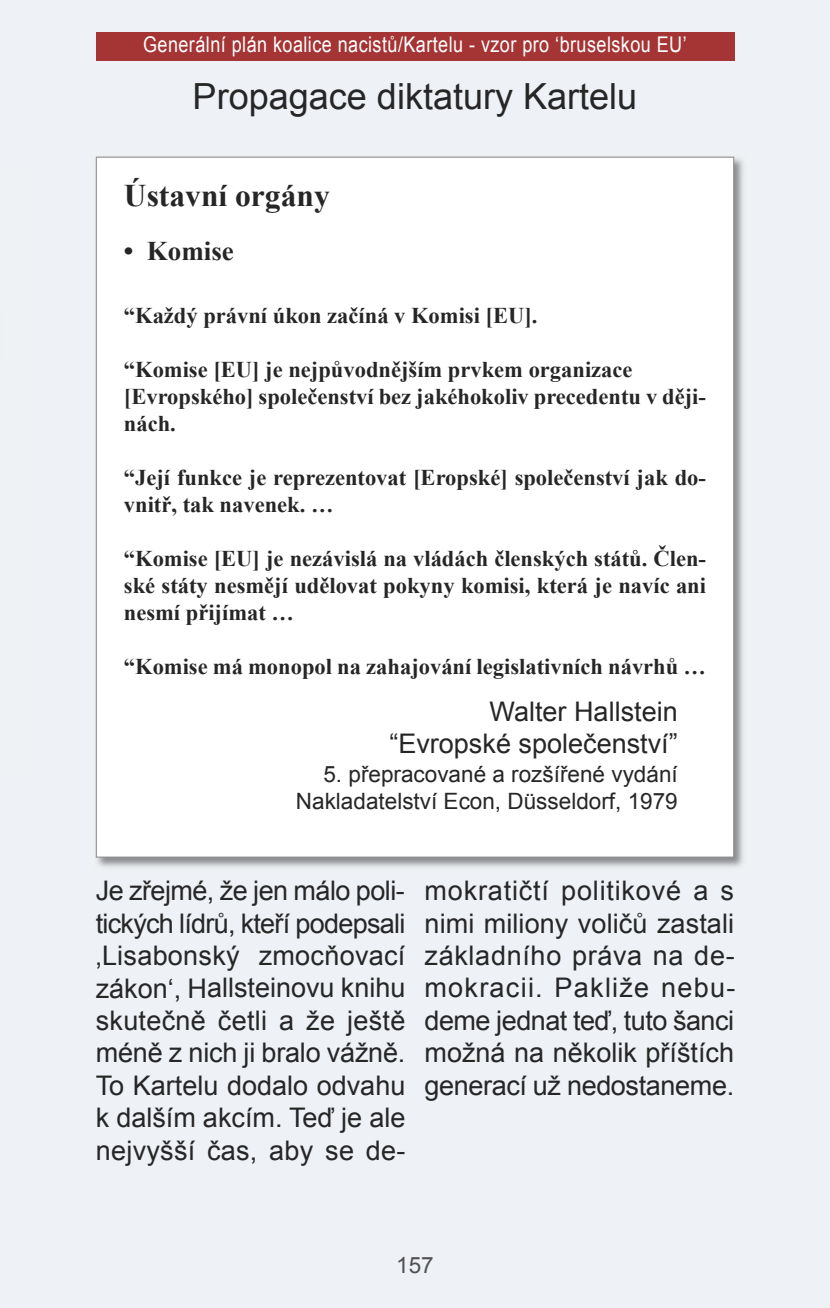
<style>
.page{position:relative;width:830px;height:1308px;background:#fff}
.page>*{position:absolute;margin:0;border:0;box-sizing:border-box;transform-origin:0 0}
.t1{font:36px "Arial";color:#272627}
.t2{font:700 31.5px "Times New Roman";color:#272627}
.t3{font:27px/32.4px "Arial";color:#272627;text-align:justify}
.t4{font:700 27px "Times New Roman";color:#272627}
.t5{font:700 22.5px/27px "Times New Roman";color:#272627}
.t6{font:22.5px/27px "Arial";color:#272627;text-align:right}
.t7{font:22.5px "Arial";color:#525152}
.t8{font:21.6px "Arial";letter-spacing:.025em;color:#fff;scale:.83 1}
</style>
<div class="page">
<div style="left:0;top:0;width:829px;height:1307px;background:#eef1f5"></div>
<img style="left:95px;top:156px;width:648px;height:711px">
<div style="left:97px;top:158px;width:635px;height:698px;background:#fff"></div>
<div style="left:96px;top:32px;width:637px;height:29px;background:#a53534"></div>
<p class="t8" style="left:143px;top:32px;width:656px">Generální plán koalice nacistů/Kartelu - vzor pro ‘bruselskou eU’</p>
<p class="t1" style="left:192px;top:77px;width:446px">Propagace diktatury Kartelu</p>
<p class="t2" style="left:124px;top:178px;width:207px">Ústavní orgány</p>
<p class="t4" style="left:124px;top:236px;width:111px">• Komise</p>
<p class="t5" style="left:124px;top:302px;width:415px">“Každý právní úkon začíná v Komisi [EU].</p>
<p class="t5" style="left:124px;top:356px;width:583px">“Komise [EU] je nejpůvodnějším prvkem organizace [Evropského] společenství bez jakéhokoliv precedentu v ději&shy;nách.</p>
<p class="t5" style="left:124px;top:464px;width:583px">“Její funkce je reprezentovat [Eropské] společenství jak do&shy;vnitř, tak navenek. …</p>
<p class="t5" style="left:124px;top:545px;width:583px;text-align:justify">“Komise [EU] je nezávislá na vládách členských států. Člen&shy;ské státy nesmějí udělovat pokyny komisi, která je navíc ani nesmí přijímat …</p>
<p class="t5" style="left:124px;top:653px;width:583px">“Komise má monopol na zahajování legislativních návrhů …</p>
<p class="t3" style="left:389px;top:695px;width:290px;text-align:right">Walter Hallstein “evropské společenství”</p>
<p class="t6" style="left:296px;top:761px;width:383px">5. přepracované a rozšířené vydání nakladatelství econ, Düsseldorf, 1979</p>
<p class="t3" style="left:96px;top:874px;width:311px">Je zřejmé, že jen málo poli&shy;tických lídrů, kteří podepsali ‚lisabonský zmocňovací zákon‘, Hallsteinovu knihu skutečně četli a že ještě méně z nich ji bralo vážně. to Kartelu dodalo odvahu k dalším akcím. teď je ale nejvyšší čas, aby se de-</p>
<p class="t3" style="left:424px;top:874px;width:312px">mokratičtí politikové a s nimi miliony voličů zastali základního práva na de&shy;mokracii. Pakliže nebu&shy;deme jednat teď, tuto šanci možná na několik příštích generací už nedostaneme.</p>
<p class="t7" style="left:396px;top:1252px;width:39px">157</p>
</div>
